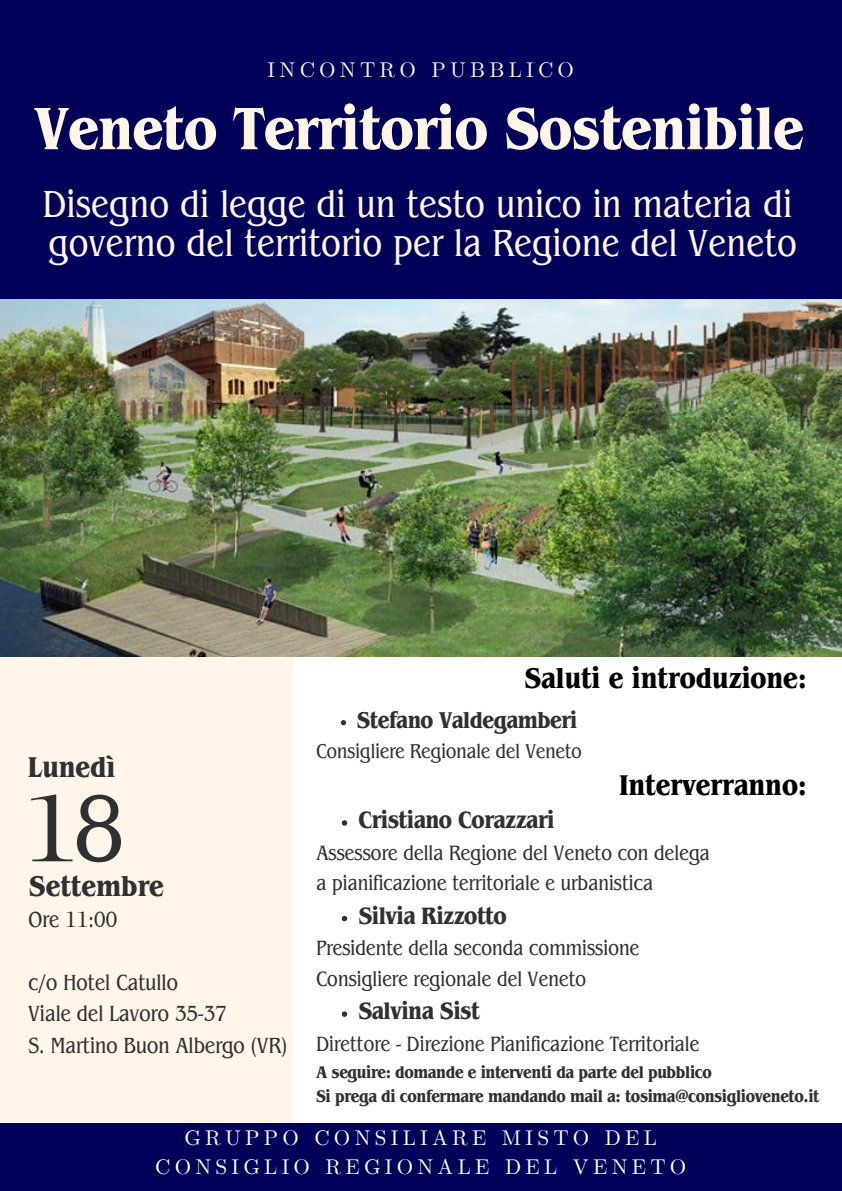
<style>
.page{position:relative;width:842px;height:1191px;background:#fff}
.page>*{position:absolute;margin:0;border:0;box-sizing:border-box;transform-origin:0 0}
.t1{font:condensed 100px "Benguiat Pro ITC";color:#2f3031}
.t2{font:700 condensed 62.7px "Benguiat Pro ITC";letter-spacing:-.01em;color:#fff5e9}
.t3{font:condensed 39.7px "Benguiat Pro ITC";letter-spacing:-.01em;color:#fff5e9}
.t4{font:700 condensed 30px "Benguiat Pro ITC";color:#000}
.t5{font:700 condensed 30px "Benguiat Pro ITC";color:#2f3031}
.t6{font:700 condensed 24.9px "Benguiat Pro ITC";letter-spacing:-.02em;color:#2f3031}
.t7{font:700 condensed 24px "Benguiat Pro ITC";letter-spacing:-.02em;color:#2f3031}
.t8{font:condensed 23px "Benguiat Pro ITC";letter-spacing:-.02em;color:#2f3031}
.t9{font:condensed 21.7px "Benguiat Pro ITC";letter-spacing:-.02em;color:#2f3031}
.t10{font:21.2px "CMU Serif";letter-spacing:.2em;color:#fff}
.t11{font:21.2px "CMU Serif";letter-spacing:.2em;color:#fff5e9}
.t12{font:condensed 21px "Benguiat Pro ITC";letter-spacing:-.02em;color:#2f3031}
.t13{font:700 condensed 17.6px "Benguiat Pro ITC";letter-spacing:-.02em;color:#2f3031}
</style>
<div class="page">
<div style="left:0;top:0;width:842px;height:1190px;background:#01015a"></div>
<div style="left:287px;top:623px;width:555px;height:499px;background:#fff"></div>
<div style="left:0;top:654px;width:294px;height:468px;background:#fff5e9"></div>
<img style="left:0;top:299px;width:841px;height:358px">
<svg style="left:342px;top:820px;width:5px;height:5px"></svg>
<svg style="left:342px;top:915px;width:5px;height:6px"></svg>
<svg style="left:342px;top:1011px;width:5px;height:5px"></svg>
<svg style="left:341px;top:720px;width:5px;height:5px"></svg>
<p class="t11" style="left:268px;top:57px;width:308px">INCONTRO PUBBLICO</p>
<p class="t2" style="left:34px;top:107px;width:771px">Veneto Territorio Sostenibile</p>
<p class="t3" style="left:42px;top:189px;width:751px">Disegno di legge di un testo unico in materia di</p>
<p class="t3" style="left:48px;top:228px;width:750px">governo del territorio per la Regione del Veneto</p>
<p class="t5" style="left:28px;top:757px;width:89px">Lunedì</p>
<p class="t1" style="left:24px;top:792px;width:102px">18</p>
<p class="t5" style="left:29px;top:875px;width:136px">Settembre</p>
<p class="t8" style="left:28px;top:910px;width:91px">Ore 11:00</p>
<p class="t8" style="left:28px;top:973px;width:152px">c/o Hotel Catullo</p>
<p class="t8" style="left:28px;top:1005px;width:201px">Viale del Lavoro 35-37</p>
<p class="t8" style="left:28px;top:1036px;width:261px">S. Martino Buon Albergo (VR)</p>
<p class="t4" style="left:524px;top:667px;width:284px">Saluti e introduzione:</p>
<p class="t7" style="left:357px;top:711px;width:222px">Stefano Valdegamberi</p>
<p class="t12" style="left:316px;top:743px;width:267px">Consigliere Regionale del Veneto</p>
<p class="t6" style="left:358px;top:811px;width:198px">Cristiano Corazzari</p>
<p class="t4" style="left:620px;top:775px;width:189px">Interverranno:</p>
<p class="t9" style="left:316px;top:844px;width:395px">Assessore della Regione del Veneto con delega</p>
<p class="t9" style="left:316px;top:875px;width:339px">a pianificazione territoriale e urbanistica</p>
<p class="t6" style="left:358px;top:906px;width:150px">Silvia Rizzotto</p>
<p class="t9" style="left:316px;top:940px;width:325px">Presidente della seconda commissione</p>
<p class="t9" style="left:316px;top:970px;width:272px">Consigliere regionale del Veneto</p>
<p class="t6" style="left:358px;top:1002px;width:123px">Salvina Sist</p>
<p class="t9" style="left:316px;top:1035px;width:385px">Direttore - Direzione Pianificazione Territoriale</p>
<p class="t13" style="left:316px;top:1065px;width:397px">A seguire: domande e interventi da parte del pubblico</p>
<p class="t13" style="left:316px;top:1090px;width:505px">Si prega di confermare mandando mail a: tosima@consiglioveneto.it</p>
<p class="t10" style="left:184px;top:1124px;width:474px">GRUPPO CONSILIARE MISTO DEL</p>
<p class="t10" style="left:155px;top:1154px;width:533px">CONSIGLIO REGIONALE DEL VENETO</p>
</div>
